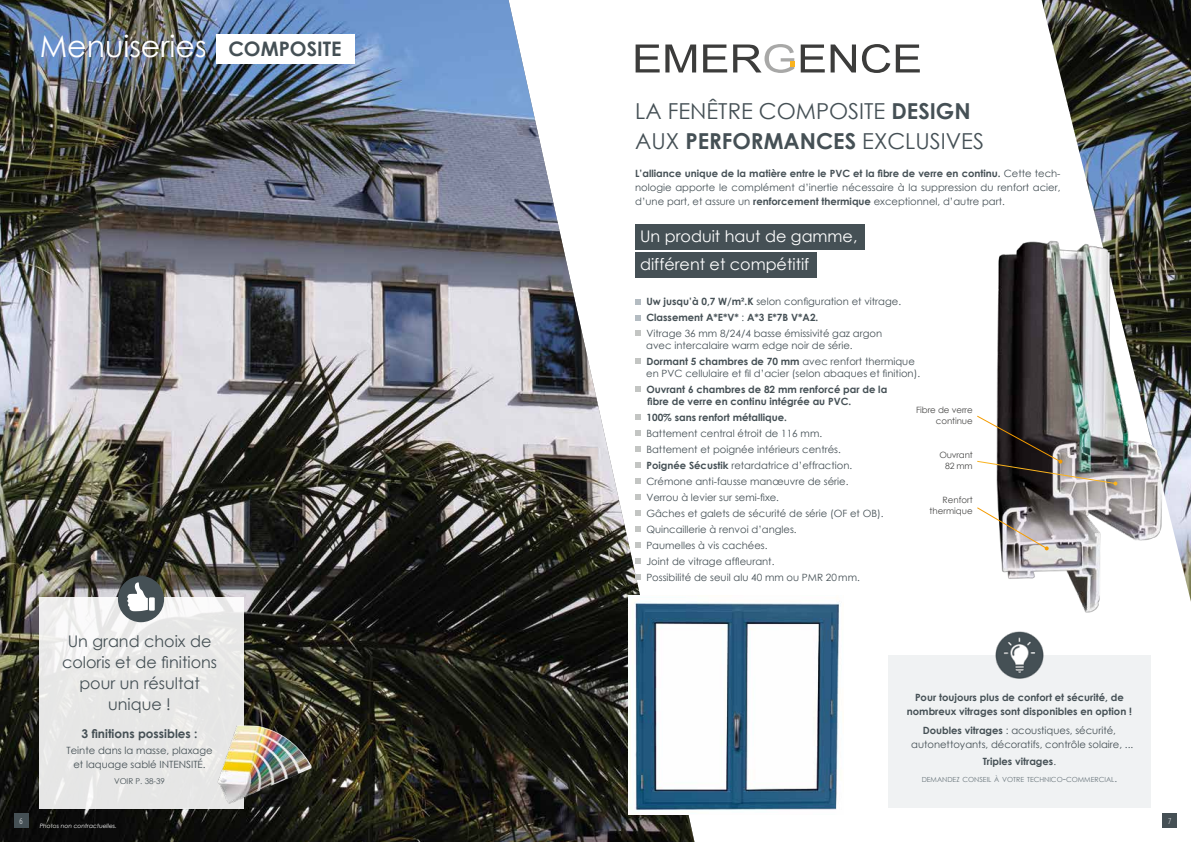
<style>
.page{position:relative;width:1191px;height:842px;background:#fff}
.page>*{position:absolute;margin:0;border:0;box-sizing:border-box;transform-origin:0 0}
.t1{font:30px "Century Gothic";color:#fff}
.t2{font:22px/30px "Century Gothic";color:#455055}
.t3{font:16px/21px "Century Gothic";color:#455055;text-align:center}
.t4{font:16px/28px "Century Gothic";color:#fff}
.t5{font:700 12px "Century Gothic";color:#455055}
.t6{font:10px/16px "Century Gothic";color:#455055}
.t7{font:700 10px/12px "Century Gothic";color:#455055}
.t8{font:300 condensed 9px "Myriad Pro";color:#fff}
.t9{font:8.7px/10.4px "Century Gothic";letter-spacing:-.01em;color:#4a4a49;text-align:right}
.t10{font:8px "Century Gothic";color:#455055}
.t11{font:7px "Century Gothic";color:#6a767c}
.t12{font:italic 6px "Century Gothic";color:#fff}
.s1{font-weight:700;font-size:20px;color:#455055}
.s2{font-weight:700}
.s3{font-weight:400}
.s4{font-size:10px}
</style>
<div class="page">
<img style="left:0;top:0;width:694px;height:842px">
<img style="left:1041px;top:0;width:150px;height:602px">
<img style="left:628px;top:596px;width:212px;height:218px">
<div style="left:635px;top:252px;width:181px;height:25px;background:#455055"></div>
<div style="left:635px;top:224px;width:230px;height:26px;background:#455055"></div>
<svg style="left:635px;top:299px;width:6px;height:6px"></svg>
<svg style="left:635px;top:315px;width:6px;height:6px"></svg>
<svg style="left:635px;top:331px;width:6px;height:5px"></svg>
<svg style="left:635px;top:359px;width:6px;height:5px"></svg>
<svg style="left:635px;top:387px;width:6px;height:5px"></svg>
<svg style="left:635px;top:415px;width:6px;height:5px"></svg>
<svg style="left:635px;top:431px;width:6px;height:5px"></svg>
<svg style="left:635px;top:447px;width:6px;height:5px"></svg>
<svg style="left:635px;top:463px;width:6px;height:5px"></svg>
<svg style="left:635px;top:479px;width:6px;height:5px"></svg>
<svg style="left:635px;top:495px;width:6px;height:5px"></svg>
<svg style="left:635px;top:511px;width:6px;height:5px"></svg>
<svg style="left:635px;top:527px;width:6px;height:5px"></svg>
<svg style="left:635px;top:543px;width:6px;height:5px"></svg>
<svg style="left:635px;top:559px;width:6px;height:5px"></svg>
<svg style="left:635px;top:575px;width:6px;height:5px"></svg>
<div style="left:888px;top:655px;width:262px;height:152px;background:#f0f2f3"></div>
<img style="left:995px;top:631px;width:49px;height:48px">
<svg style="left:39px;top:597px;width:204px;height:211px;background:#e9e9e8"></svg>
<div style="left:118px;top:576px;width:46px;height:46px;background:#455055;border-radius:50%"></div>
<svg style="left:127px;top:582px;width:28px;height:29px"></svg>
<img style="left:996px;top:222px;width:181px;height:391px">
<img style="left:977px;top:415px;width:140px;height:70px">
<svg style="left:977px;top:506px;width:71px;height:44px"></svg>
<img style="left:216px;top:725px;width:96px;height:85px">
<div style="left:216px;top:34px;width:139px;height:30px;background:#fff"></div>
<svg style="left:635px;top:45px;width:24px;height:27px"></svg>
<svg style="left:665px;top:45px;width:31px;height:27px"></svg>
<svg style="left:703px;top:45px;width:24px;height:27px"></svg>
<svg style="left:800px;top:45px;width:24px;height:27px"></svg>
<svg style="left:830px;top:45px;width:26px;height:27px"></svg>
<svg style="left:862px;top:44px;width:57px;height:29px"></svg>
<svg style="left:733px;top:44px;width:61px;height:29px"></svg>
<div style="left:14px;top:814px;width:14px;height:14px;background:#455055"></div>
<div style="left:1162px;top:814px;width:14px;height:14px;background:#455055"></div>
<h1 class="t1" style="left:40px;top:25px;width:303px">Menuiseries <span class="s1">COMPOSITE</span></h1>
<h3 class="t3" style="left:62px;top:631px;width:157px">Un grand choix de coloris et de finitions pour un résultat unique !</h3>
<p class="t5" style="left:82px;top:724px;width:117px">3 finitions possibles :</p>
<p class="t6" style="left:67px;top:743px;width:148px;line-height:14px;text-align:center">Teinte dans la masse, plaxage et laquage sablé INTENSITÉ.</p>
<p class="t10" style="left:114px;top:775px;width:53px">VOIR P. 38-39</p>
<h2 class="t2" style="left:635px;top:96px;width:350px">LA FENÊTRE COMPOSITE <span class="s2">DESIGN<br></span>AUX <span class="s2">PERFORMANCES</span> EXCLUSIVES</h2>
<p class="t6" style="left:635px;top:166px;width:427px;line-height:14px;text-align:justify"><span class="s2">L’alliance unique de la matière entre le PVC et la fibre de verre en continu.</span> Cette tech&shy;nologie apporte le complément d’inertie nécessaire à la suppression du renfort acier, d’une part, et assure un <span class="s2">renforcement thermique</span> exceptionnel, d’autre part.</p>
<h3 class="t4" style="left:640px;top:222px;width:219px">Un produit haut de gamme, différent et compétitif</h3>
<p class="t6" style="left:646px;top:293px;width:256px"><span class="s2">Uw jusqu’à 0,7 W/m².K</span> selon configuration et vitrage.<br><span class="s2">Classement A*E*V*</span> : <span class="s2">A*3 E*7B V*A2.<br></span>Vitrage 36 mm 8/24/4 basse émissivité gaz argon</p>
<p class="t6" style="left:646px;top:337px;width:270px">avec intercalaire warm edge noir de série.<br><span class="s2">Dormant 5 chambres de 70 mm</span> avec renfort thermique</p>
<p class="t6" style="left:646px;top:365px;width:275px">en PVC cellulaire et fil d’acier (selon abaques et finition).</p>
<p class="t7" style="left:646px;top:383px;width:242px">Ouvrant 6 chambres de 82 mm renforcé par de la fibre de verre en continu intégrée au PVC.</p>
<p class="t7" style="left:646px;top:411px;width:142px">100% sans renfort métallique.</p>
<p class="t6" style="left:646px;top:425px;width:239px">Battement central étroit de 116 mm.<br>Battement et poignée intérieurs centrés.<br><span class="s2">Poignée Sécustik</span> retardatrice d’effraction.<br>Crémone anti-fausse manœuvre de série.<br>Verrou à levier sur semi-fixe.<br>Gâches et galets de sécurité de série (OF et OB).<br>Quincaillerie à renvoi d’angles.<br>Paumelles à vis cachées.<br>Joint de vitrage affleurant.<br>Possibilité de seuil alu 40 mm ou PMR 20mm.</p>
<p class="t9" style="left:916px;top:405px;width:58px">Fibre de verre continue</p>
<p class="t9" style="left:939px;top:450px;width:35px">Ouvrant<br>82 mm</p>
<p class="t9" style="left:929px;top:495px;width:45px">Renfort thermique</p>
<p class="t7" style="left:907px;top:689px;width:227px;line-height:14px;text-align:center">Pour toujours plus de confort et sécurité, de nombreux vitrages sont disponibles en option !</p>
<p class="t6" style="left:911px;top:723px;width:224px;line-height:14px;text-align:center"><span class="s2">Doubles vitrages</span> : acoustiques, sécurité, autonettoyants, décoratifs, contrôle solaire, ...</p>
<p class="t7" style="left:982px;top:755px;width:75px">Triples vitrages<span class="s3">.</span></p>
<p class="t11" style="left:921px;top:774px;width:197px">DEMANDEZ CONSEIL À VOTRE TECHNICO<span class="s4">-</span>COMMERCIAL<span class="s4">.</span></p>
<p class="t8" style="left:20px;top:816px;width:5px">6</p>
<p class="t8" style="left:1168px;top:816px;width:5px">7</p>
<p class="t12" style="left:40px;top:821px;width:79px">Photos non contractuelles.</p>
</div>
